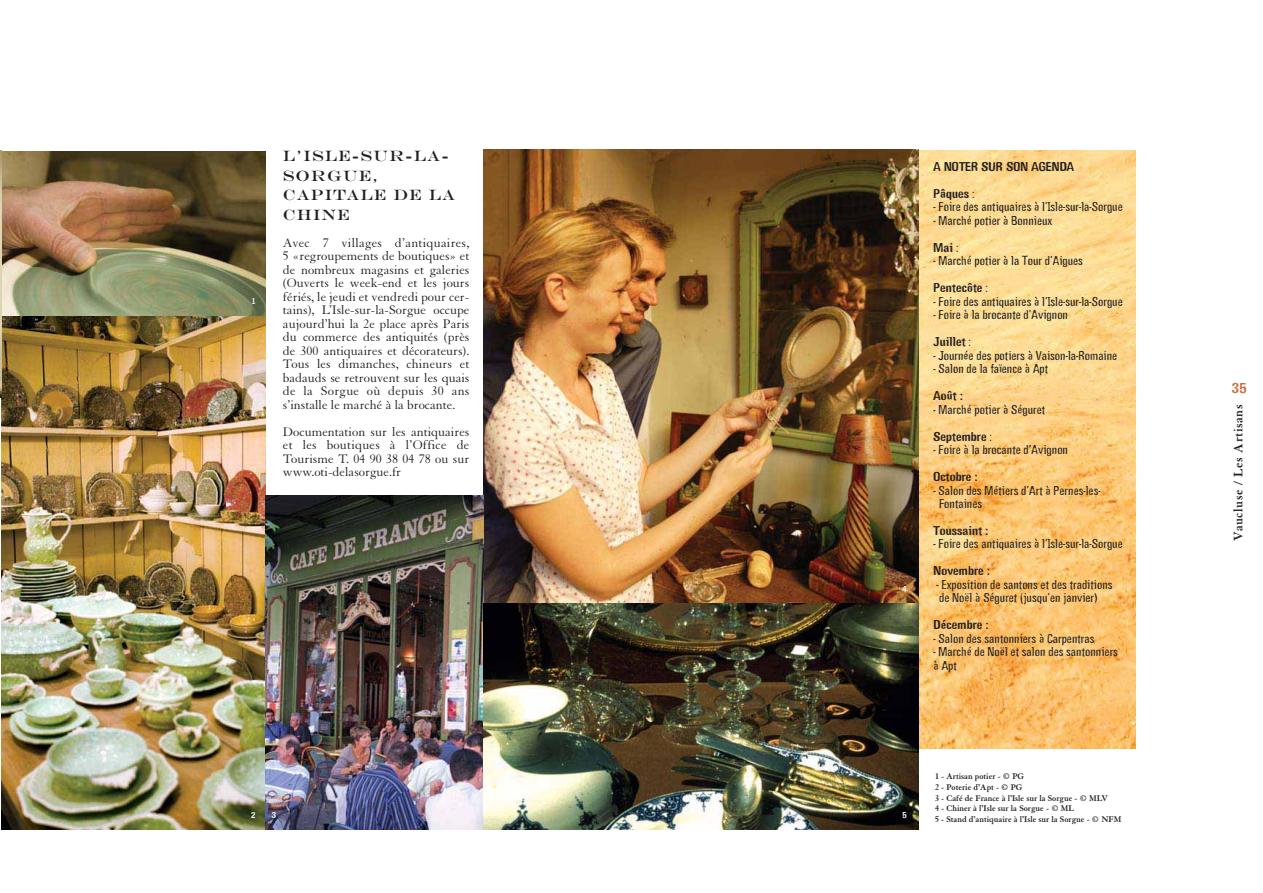
<style>
.page{position:relative;width:1263px;height:893px;background:#fff}
.page>*{position:absolute;margin:0;border:0;box-sizing:border-box;transform-origin:0 0}
.t1{font:15px/19.5px "Engravers";letter-spacing:.065em;color:#231f20}
.t2{font:700 15px "Gagamond";color:#c96b3b}
.t3{font:13.5px/27px "Gagamond";color:#231f20}
.t4{font:13.5px/13.5px "Granjon";color:#231f20;text-align:justify}
.t5{font:700 13.5px/27px "Gagamond";color:#231f20}
.t6{font:700 13.5px "Granjon";letter-spacing:.045em;color:#231f20}
.t7{font:700 9px/10.8px "Granjon";color:#231f20}
.t8{font:700 9px "Gagamond";color:#fff}
.s1{font-weight:400}
.s2{font-weight:700}
</style>
<div class="page">
<img style="left:918px;top:150px;width:217px;height:598px">
<img style="left:2px;top:151px;width:264px;height:166px">
<img style="left:2px;top:317px;width:264px;height:512px">
<img style="left:1px;top:151px;width:1px;height:246px">
<img style="left:483px;top:150px;width:435px;height:453px">
<img style="left:266px;top:495px;width:217px;height:334px">
<img style="left:483px;top:603px;width:436px;height:226px">
<p class="t8" style="left:251px;top:298px;width:6px">1</p>
<p class="t1" style="left:283px;top:146px;width:174px">L’ISLE-SUR-LA-<br>SORGUE,<br>CAPITALE DE LA<br>CHINE</p>
<p class="t4" style="left:283px;top:237px;width:188px">Avec 7 villages d’antiquaires, 5 «regroupements de boutiques» et de nombreux magasins et galeries (Ouverts le week-end et les jours fériés, le jeudi et vendredi pour cer&shy;tains), L’Isle-sur-la-Sorgue occupe aujourd’hui la 2e place après Paris du commerce des antiquités (près de 300 antiquaires et décorateurs).<br>Tous les dimanches, chineurs et badauds se retrouvent sur les quais de la Sorgue où depuis 30 ans s’installe le marché à la brocante.</p>
<p class="t4" style="left:283px;top:426px;width:188px">Documentation sur les antiquaires et les boutiques à l’Office de Tourisme T. 04 90 38 04 78 ou sur www.oti-delasorgue.fr</p>
<p class="t8" style="left:251px;top:812px;width:6px">2</p>
<p class="t8" style="left:272px;top:812px;width:6px">3</p>
<p class="t8" style="left:903px;top:586px;width:6px">4</p>
<p class="t5" style="left:934px;top:154px;width:142px">A NOTER SUR SON AGENDA<br>Pâques <span class="s1">:</span></p>
<p class="t3" style="left:934px;top:195px;width:191px">- Foire des antiquaires à l’Isle-sur-la-Sorgue</p>
<p class="t3" style="left:934px;top:208px;width:120px">- Marché potier à Bonnieux<br><span class="s2">Mai</span> :</p>
<p class="t3" style="left:934px;top:248px;width:151px">- Marché potier à la Tour d’Aigues<br><span class="s2">Pentecôte</span> :</p>
<p class="t3" style="left:934px;top:289px;width:191px">- Foire des antiquaires à l’Isle-sur-la-Sorgue</p>
<p class="t3" style="left:934px;top:302px;width:136px">- Foire à la brocante d’Avignon<br><span class="s2">Juillet</span> :</p>
<p class="t3" style="left:934px;top:343px;width:185px">- Journée des potiers à Vaison-la-Romaine</p>
<p class="t3" style="left:934px;top:356px;width:116px">- Salon de la faïence à Apt</p>
<p class="t5" style="left:934px;top:383px;width:31px">Août :</p>
<p class="t3" style="left:934px;top:397px;width:113px">- Marché potier à Séguret<br><span class="s2">Septembre</span> :</p>
<p class="t3" style="left:934px;top:437px;width:136px">- Foire à la brocante d’Avignon</p>
<p class="t5" style="left:934px;top:464px;width:46px">Octobre :</p>
<p class="t3" style="left:939px;top:484px;width:163px;line-height:13.5px;text-indent:-6px">- Salon des Métiers d’Art à Pernes-les-<br>Fontaines</p>
<p class="t5" style="left:934px;top:518px;width:56px">Toussaint :</p>
<p class="t3" style="left:934px;top:532px;width:191px">- Foire des antiquaires à l’Isle-sur-la-Sorgue</p>
<p class="t5" style="left:934px;top:559px;width:58px">Novembre :</p>
<p class="t3" style="left:936px;top:579px;width:178px;line-height:13.5px">- Exposition de santons et des traditions de Noël à Séguret (jusqu’en janvier)</p>
<p class="t5" style="left:934px;top:612px;width:57px">Décembre :</p>
<p class="t3" style="left:934px;top:626px;width:162px">- Salon des santonniers à Carpentras</p>
<p class="t3" style="left:934px;top:646px;width:186px;line-height:13.5px">- Marché de Noël et salon des santonniers à Apt</p>
<p class="t8" style="left:903px;top:812px;width:6px">5</p>
<p class="t7" style="left:935px;top:771px;width:188px">1 - Artisan potier - © PG<br>2 - Poterie d’Apt - © PG<br>3 - Café de France à l’Isle sur la Sorgue - © MLV<br>4 - Chiner à l’Isle sur la Sorgue - © ML<br>5 - Stand d’antiquaire à l’Isle sur la Sorgue - © NFM</p>
<p class="t2" style="left:1232px;top:383px;width:17px">35</p>
<p class="t6" style="left:1233px;top:541px;width:138px;rotate:-90deg">Vaucluse / Les Artisans</p>
</div>
